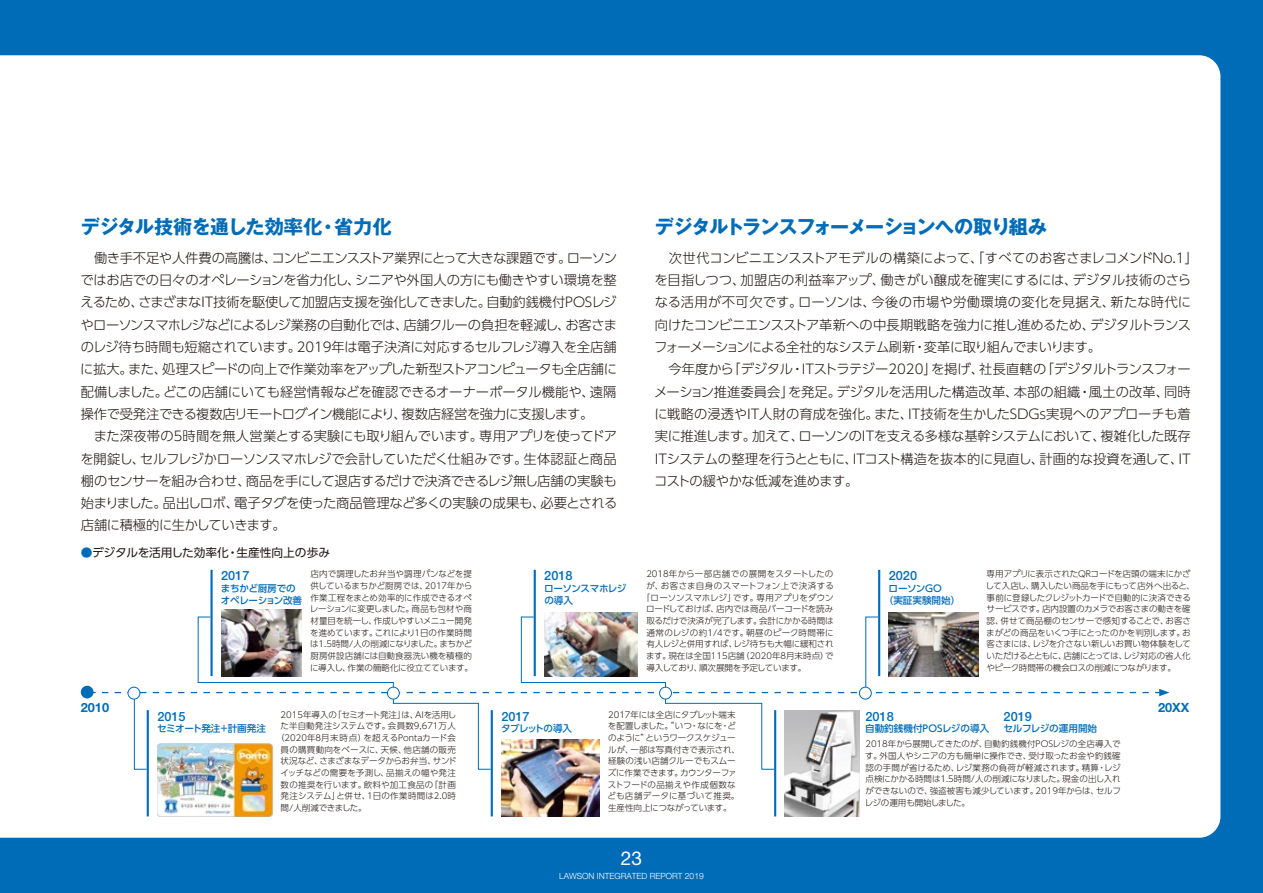
<style>
.page{position:relative;width:1263px;height:893px;background:#006cb8}
.page>*{position:absolute;margin:0;border:0;box-sizing:border-box;transform-origin:0 0}
.t1{font:700 19.2px "Gothic MB101 Pro";letter-spacing:-.075em;color:#006cb8}
.t2{font:700 19.2px "Gothic MB101 Pro";letter-spacing:-.015em;color:#006cb8}
.t3{font:19.2px "Helvetica Neue LT Std";color:#fff}
.t4{font:300 13.35px/22.4px "UD Shin Go Pro";letter-spacing:-.02em;color:#221815}
.t5{font:500 12.75px "Helvetica Neue LT Std";color:#006cb8}
.t6{font:700 12.75px "Helvetica Neue LT Std";color:#006cb8}
.t7{font:11.7px "UD Shin Go Pro";color:#221815}
.t8{font:500 9.6px/11.7px "UD Shin Go Pro";letter-spacing:-.015em;color:#006cb8}
.t9{font:500 9.6px/11.7px "UD Shin Go Pro";letter-spacing:-.04em;color:#006cb8}
.t10{font:500 9.6px "UD Shin Go Pro";letter-spacing:-.055em;color:#006cb8}
.t11{font:300 8.55px/11.7px "UD Shin Go Pro";letter-spacing:-.005em;color:#221815;text-align:justify}
.t12{font:300 8.55px "UD Shin Go Pro";letter-spacing:.03em;color:#221815}
.t13{font:300 8.55px "UD Shin Go Pro";letter-spacing:.015em;color:#221815}
.t14{font:300 8.55px "UD Shin Go Pro";letter-spacing:-.03em;color:#221815}
.t15{font:300 8.55px "Helvetica Neue LT Std";color:#fff}
.t16{font:300 8.55px "UD Shin Go Pro";letter-spacing:.04em;color:#221815}
.t17{font:300 8.55px "UD Shin Go Pro";letter-spacing:.05em;color:#221815}
.t18{font:300 8.55px "UD Shin Go Pro";letter-spacing:-.045em;color:#221815}
.s1{color:#006cb8}
</style>
<div class="page">
<div style="left:0;top:55px;width:1220px;height:783px;background:#fff"></div>
<div style="left:81px;top:686px;width:13px;height:12px;background:#006cb8;border-radius:50%"></div>
<hr style="left:210px;top:570px;width:3px;height:106px;background:#006cb8">
<hr style="left:534px;top:570px;width:2px;height:106px;background:#006cb8">
<hr style="left:878px;top:570px;width:2px;height:106px;background:#006cb8">
<svg style="left:89px;top:610px;width:1080px;height:206px;background:#ebebeb"></svg>
<hr style="left:147px;top:710px;width:2px;height:106px;background:#006cb8">
<div style="left:128px;top:687px;width:12px;height:12px;background:#fff;border-radius:50%"></div>
<div style="left:128px;top:687px;width:12px;height:12px;border:1px solid #006cb8;border-radius:50%"></div>
<h1 class="t2" style="left:81px;top:210px;width:312px">デジタル技術を通した効率化・省力化</h1>
<h1 class="t1" style="left:655px;top:210px;width:394px">デジタルトランスフォーメーションへの取り組み</h1>
<p class="t4" style="left:80px;top:246px;width:538px">　働き手不足や人件費の高騰は、コンビニエンスストア業界にとって大きな課題です。ローソンではお店での日々のオペレーションを省力化し、シニアや外国人の方にも働きやすい環境を整えるため、さまざまなＩＴ技術を駆使して加盟店支援を強化してきました。自動釣銭機付POSレジやローソンスマホレジなどによるレジ業務の自動化では、店舗クルーの負担を軽減し、お客さまのレジ待ち時間も短縮されています。2019年は電子決済に対応するセルフレジ導入を全店舗に拡大。また、処理スピードの向上で作業効率をアップした新型ストアコンピュータも全店舗に配備しました。どこの店舗にいても経営情報などを確認できるオーナーポータル機能や、遠隔操作で受発注できる複数店リモートログイン機能により、複数店経営を強力に支援します。<br>　また深夜帯の５時間を無人営業とする実験にも取り組んでいます。専用アプリを使ってドアを開錠し、セルフレジかローソンスマホレジで会計していただく仕組みです。生体認証と商品棚のセンサーを組み合わせ、商品を手にして退店するだけで決済できるレジ無し店舗の実験も始まりました。品出しロボ、電子タグを使った商品管理など多くの実験の成果も、必要とされる店舗に積極的に生かしていきます。</p>
<p class="t4" style="left:654px;top:246px;width:545px">　次世代コンビニエンスストアモデルの構築によって、「すべてのお客さまレコメンドNo.1」を目指しつつ、加盟店の利益率アップ、働きがい醸成を確実にするには、デジタル技術のさらなる活用が不可欠です。ローソンは、今後の市場や労働環境の変化を見据え、新たな時代に向けたコンビニエンスストア革新への中長期戦略を強力に推し進めるため、デジタルトランスフォーメーションによる全社的なシステム刷新・変革に取り組んでまいります。<br>　今年度から「デジタル・ITストラテジー2020」を掲げ、社長直轄の「デジタルトランスフォーメーション推進委員会」を発足。デジタルを活用した構造改革、本部の組織・風土の改革、同時に戦略の浸透やIT人財の育成を強化。また、IT技術を生かしたSDGs実現へのアプローチも着実に推進します。加えて、ローソンのITを支える多様な基幹システムにおいて、複雑化した既存ITシステムの整理を行うとともに、ITコスト構造を抜本的に見直し、計画的な投資を通して、ITコストの緩やかな低減を進めます。</p>
<p class="t7" style="left:81px;top:543px;width:251px"><span class="s1">●</span>デジタルを活用した効率化・生産性向上の歩み</p>
<p class="t5" style="left:221px;top:568px;width:30px">2017</p>
<p class="t8" style="left:221px;top:582px;width:83px">まちかど厨房でのオペレーション改善</p>
<p class="t11" style="left:310px;top:568px;width:165px">店内で調理したお弁当や調理パンなどを提供しているまちかど厨房では、2017年から作業工程をまとめ効率的に作成できるオペレーションに変更しました。商品も包材や商材量目を統一し、作成しやすいメニュー開発を進めています。これにより1日の作業時間は1.5時間/人の削減になりました。まちかど厨房併設店舗には自動食器洗い機を積極的に導入し、作業の簡略化に役立てています。</p>
<p class="t5" style="left:544px;top:568px;width:30px">2018</p>
<p class="t9" style="left:544px;top:582px;width:84px">ローソンスマホレジの導入</p>
<p class="t12" style="left:646px;top:567px;width:189px">2018年から一部店舗での展開をスタートしたの</p>
<p class="t17" style="left:646px;top:579px;width:189px">が、お客さま自身のスマートフォン上で決済する</p>
<p class="t11" style="left:642px;top:591px;width:194px">「ローソンスマホレジ」です。専用アプリをダウン</p>
<p class="t11" style="left:646px;top:603px;width:189px">ロードしておけば、店内では商品バーコードを読み</p>
<p class="t14" style="left:646px;top:614px;width:189px">取るだけで決済が完了します。会計にかかる時間は</p>
<p class="t16" style="left:646px;top:626px;width:189px">通常のレジの約1/4です。朝昼のピーク時間帯に</p>
<p class="t11" style="left:646px;top:638px;width:189px">有人レジと併用すれば、レジ待ちも大幅に緩和され</p>
<p class="t11" style="left:646px;top:650px;width:189px">ます。現在は全国115店舗（2020年8月末時点）で</p>
<p class="t14" style="left:646px;top:661px;width:161px">導入しており、順次展開を予定しています。</p>
<p class="t5" style="left:889px;top:568px;width:30px">2020</p>
<p class="t8" style="left:884px;top:582px;width:78px;text-indent:5px">ローソンGO<br>（実証実験開始）</p>
<p class="t11" style="left:985px;top:568px;width:211px;text-align:left">専用アプリに表示されたQRコードを店頭の端末にかざして入店し、購入したい商品を手にもって店外へ出ると、事前に登録したクレジットカードで自動的に決済できるサービスです。店内設置のカメラでお客さまの動きを確認、併せて商品棚のセンサーで感知することで、お客さまがどの商品をいくつ手にとったのかを判別します。お客さまには、レジを介さない新しいお買い物体験をしていただけるとともに、店舗にとっては、レジ対応の省人化やピーク時間帯の機会ロスの削減につながります。</p>
<p class="t6" style="left:81px;top:700px;width:30px">2010</p>
<p class="t6" style="left:1158px;top:700px;width:33px">20XX</p>
<p class="t11" style="left:608px;top:708px;width:134px;text-align:left">2017年には全店にタブレット端末を配置しました。“いつ・なにを・どのように”というワークスケジュールが、一部は写真付きで表示され、経験の浅い店舗クルーでもスムーズに作業できます。カウンターファストフードの品揃えや作成個数なども店舗データに基づいて推奨。生産性向上につながっています。</p>
<p class="t11" style="left:281px;top:708px;width:177px">2015年導入の「セミオート発注」は、AIを活用し</p>
<p class="t11" style="left:280px;top:720px;width:177px">た半自動発注システムです。会員数9,671万人</p>
<p class="t11" style="left:276px;top:732px;width:181px">（2020年8月末時点）を超えるPontaカード会</p>
<p class="t12" style="left:281px;top:742px;width:177px">員の購買動向をベースに、天候、他店舗の販売</p>
<p class="t11" style="left:281px;top:755px;width:177px">状況など、さまざまなデータからお弁当、サンド</p>
<p class="t13" style="left:280px;top:766px;width:177px">イッチなどの需要を予測し、品揃えの幅や発注</p>
<p class="t12" style="left:281px;top:778px;width:177px">数の推奨を行います。飲料や加工食品の「計画</p>
<p class="t13" style="left:281px;top:789px;width:177px">発注システム」と併せ、1日の作業時間は2.0時</p>
<p class="t18" style="left:281px;top:801px;width:87px">間/人削減できました。</p>
<p class="t5" style="left:157px;top:709px;width:30px">2015</p>
<p class="t8" style="left:157px;top:723px;width:110px">セミオート発注+計画発注</p>
<p class="t5" style="left:501px;top:709px;width:30px">2017</p>
<p class="t10" style="left:501px;top:721px;width:73px">タブレットの導入</p>
<p class="t5" style="left:865px;top:709px;width:30px">2018</p>
<p class="t8" style="left:865px;top:723px;width:125px">自動釣銭機付POSレジの導入</p>
<p class="t5" style="left:1003px;top:709px;width:30px">2019</p>
<p class="t8" style="left:1003px;top:723px;width:95px">セルフレジの運用開始</p>
<p class="t11" style="left:865px;top:738px;width:258px">2018年から展開してきたのが、自動釣銭機付POSレジの全店導入です。外国人やシニアの方も簡単に操作でき、受け取ったお金や釣銭確認の手間が省けるため、レジ業務の負荷が軽減されます。精算・レジ点検にかかる時間は1.5時間/人の削減になりました。現金の出し入れができないので、強盗被害も減少しています。2019年からは、セルフレジの運用も開始しました。</p>
<h1 class="t3" style="left:621px;top:847px;width:23px">23</h1>
<p class="t15" style="left:559px;top:870px;width:146px">LAWSON INTEGRATED REPORT 2019</p>
</div>
